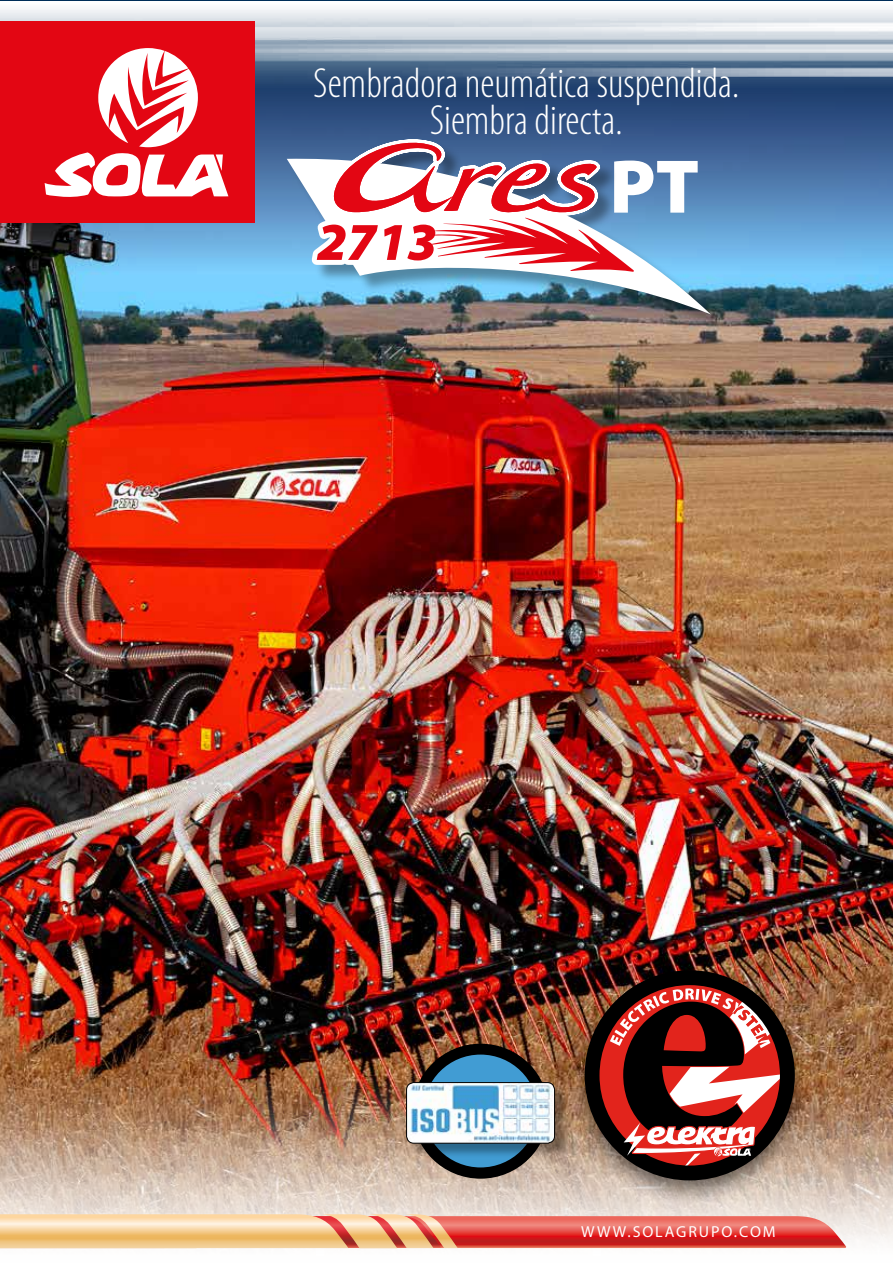
<style>
.page{position:relative;width:893px;height:1263px;background:#fff}
.page>*{position:absolute;margin:0;border:0;box-sizing:border-box;transform-origin:0 0}
.t1{font:900 76.65px "Myriad Pro";color:#fff}
.t2{font:italic 900 53.4px "Myriad Pro";color:#e30613}
.t3{font:300 condensed 42.3px/36.8px "Myriad Pro";color:#fff;text-align:center}
.t4{font:15.9px "Myriad Pro";letter-spacing:.12em;color:#fff}
.s1{color:#fdd499}
</style>
<div class="page">
<img style="left:0;top:293px;width:893px;height:762px">
<img style="left:0;top:1055px;width:893px;height:194px">
<svg style="left:0;top:0;width:893px;height:293px;background:#5d93bc"></svg>
<img style="left:0;top:2px;width:893px;height:137px">
<div style="left:568px;top:962px;width:243px;height:244px;background:#000;opacity:.48"></div>
<svg style="left:585px;top:970px;width:210px;height:210px;background:#7d453f"></svg>
<div style="left:412px;top:1044px;width:137px;height:135px;background:#000;border-radius:50%"></div>
<div style="left:424px;top:1054px;width:114px;height:113px;background:#419cd3;border-radius:50%"></div>
<div style="left:408px;top:1084px;width:162px;height:74px;background:#000;opacity:.34"></div>
<img style="left:407px;top:1082px;width:147px;height:61px">
<div style="left:406px;top:1082px;width:149px;height:61px;border:1px solid #000;border-radius:7px"></div>
<div style="left:290px;top:142px;width:437px;height:190px;background:#000;opacity:.35"></div>
<img style="left:287px;top:158px;width:424px;height:156px">
<svg style="left:304px;top:133px;width:330px;height:139px"></svg>
<svg style="left:0;top:1214px;width:846px;height:34px;background:#ea9375"></svg>
<div style="left:0;top:21px;width:255px;height:202px;background:#e30613"></div>
<svg style="left:45px;top:48px;width:183px;height:149px"></svg>
<p class="t3" style="left:313px;top:64px;width:428px">Sembradora neumática suspendida.<br>Siembra directa.</p>
<h1 class="t1" style="left:609px;top:136px;width:91px">PT</h1>
<p class="t2" style="left:317px;top:206px;width:122px"><span class="s1">2</span>713<span class="s1">3</span></p>
<p class="t4" style="left:581px;top:1222px;width:196px">WWW.SOLAGRUPO.COM</p>
</div>
